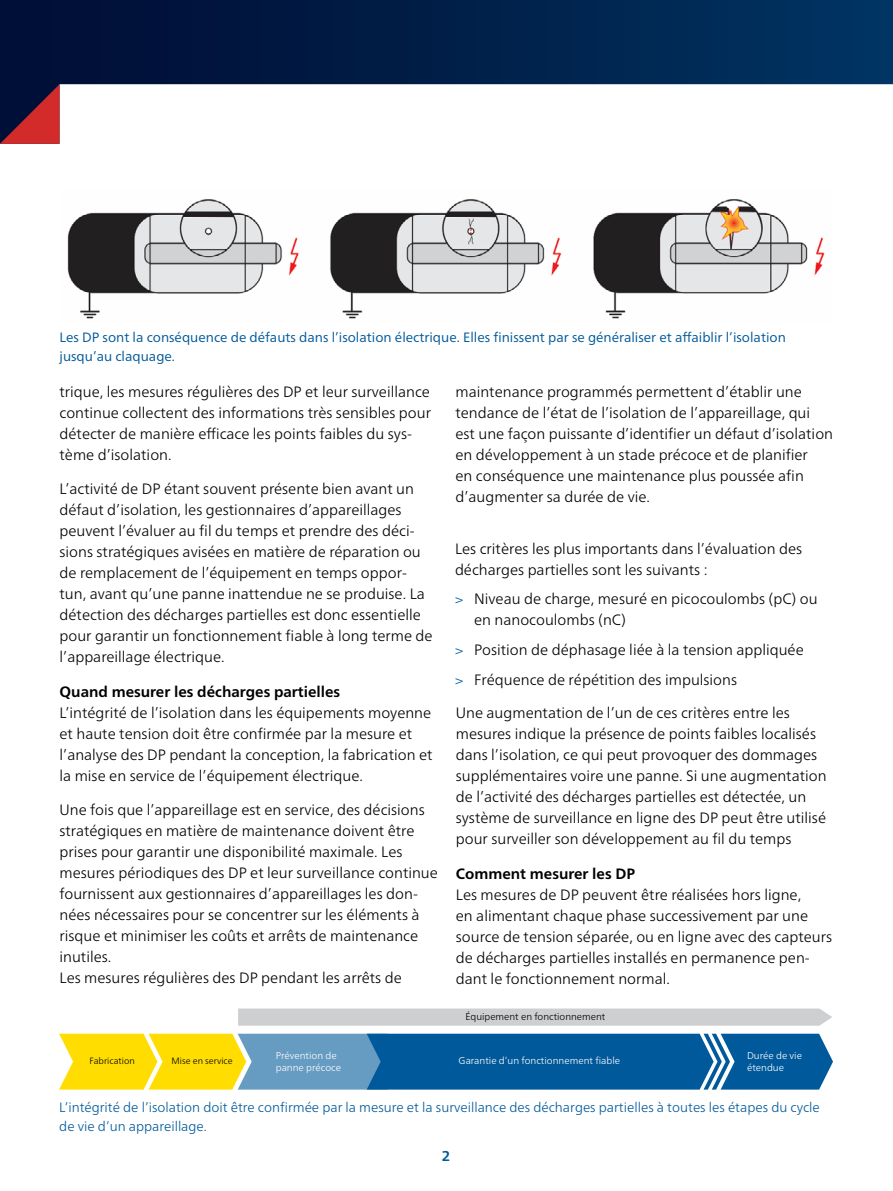
<style>
.page{position:relative;width:893px;height:1191px;background:#fff}
.page>*{position:absolute;margin:0;border:0;box-sizing:border-box;transform-origin:0 0}
.t1{font:300 15px/21px "Frutiger Neue LTW1 G";color:#000}
.t2{font:700 15px "Frutiger Neue LTW1 G";color:#000}
.t3{font:700 14.25px "Frutiger Neue LTW1 G";color:#00599a}
.t4{font:300 13.5px/18.8px "Frutiger Neue LTW1 G";color:#00599a}
.t5{font:13.5px/18.8px "Frutiger Neue LTW1 G";color:#00599a}
.t6{font:300 9.9px/11.9px "Frutiger Neue LTW1 G";color:#fff}
.t7{font:300 9.9px "Frutiger Neue LTW1 G";color:#000}
.t8{font:300 9.15px "Frutiger Neue LTW1 G";color:#000}
.s1{font-size:14.25px;color:#00599a}
</style>
<div class="page">
<svg style="left:0;top:0;width:893px;height:85px;background:#02214b"></svg>
<svg style="left:0;top:84px;width:60px;height:60px;background:#691d31"></svg>
<svg style="left:59px;top:1033px;width:774px;height:56px;background:#568a85"></svg>
<div style="left:238px;top:1008px;width:594px;height:17px;background:#cecfd1"></div>
<img style="left:67px;top:199px;width:758px;height:120px">
<p class="t5" style="left:60px;top:328px;width:728px">Les DP sont la conséquence de défauts dans l’isolation électrique. Elles finissent par se généraliser et affaiblir l’isolation jusqu’au claquage.</p>
<p class="t1" style="left:60px;top:381px;width:373px">trique, les mesures régulières des DP et leur surveillance continue collectent des informations très sensibles pour détecter de manière efficace les points faibles du sys&shy;tème d’isolation.</p>
<p class="t1" style="left:60px;top:478px;width:375px">L’activité de DP étant souvent présente bien avant un défaut d’isolation, les gestionnaires d’appareillages peuvent l’évaluer au fil du temps et prendre des déci&shy;sions stratégiques avisées en matière de réparation ou de remplacement de l’équipement en temps oppor&shy;tun, avant qu’une panne inattendue ne se produise. La détection des décharges partielles est donc essentielle pour garantir un fonctionnement fiable à long terme de l’appareillage électrique.</p>
<p class="t2" style="left:60px;top:683px;width:282px">Quand mesurer les décharges partielles</p>
<p class="t1" style="left:60px;top:702px;width:374px">L’intégrité de l’isolation dans les équipements moyenne et haute tension doit être confirmée par la mesure et l’analyse des DP pendant la conception, la fabrication et la mise en service de l’équipement électrique.</p>
<p class="t1" style="left:60px;top:799px;width:380px">Une fois que l’appareillage est en service, des décisions stratégiques en matière de maintenance doivent être prises pour garantir une disponibilité maximale. Les mesures périodiques des DP et leur surveillance continue fournissent aux gestionnaires d’appareillages les don&shy;nées nécessaires pour se concentrer sur les éléments à risque et minimiser les coûts et arrêts de maintenance inutiles.</p>
<p class="t1" style="left:60px;top:967px;width:344px">Les mesures régulières des DP pendant les arrêts de</p>
<p class="t1" style="left:455px;top:381px;width:379px">maintenance programmés permettent d’établir une tendance de l’état de l’isolation de l’appareillage, qui est une façon puissante d’identifier un défaut d’isolation en développement à un stade précoce et de planifier<br>en conséquence une maintenance plus poussée afin d’augmenter sa durée de vie.</p>
<p class="t1" style="left:455px;top:538px;width:349px">Les critères les plus importants dans l’évaluation des décharges partielles sont les suivants :</p>
<p class="t1" style="left:474px;top:588px;width:345px;text-indent:-19px"><span class="s1">&gt;</span> Niveau de charge, mesuré en picocoulombs (pC) ou en nanocoulombs (nC)</p>
<p class="t1" style="left:455px;top:639px;width:350px"><span class="s1">&gt;</span> Position de déphasage liée à la tension appliquée</p>
<p class="t1" style="left:455px;top:668px;width:284px"><span class="s1">&gt;</span> Fréquence de répétition des impulsions</p>
<p class="t1" style="left:456px;top:702px;width:372px">Une augmentation de l’un de ces critères entre les mesures indique la présence de points faibles localisés dans l’isolation, ce qui peut provoquer des dommages supplémentaires voire une panne. Si une augmentation de l’activité des décharges partielles est détectée, un système de surveillance en ligne des DP peut être utilisé pour surveiller son développement au fil du temps</p>
<p class="t2" style="left:456px;top:864px;width:181px">Comment mesurer les DP</p>
<p class="t1" style="left:456px;top:884px;width:378px">Les mesures de DP peuvent être réalisées hors ligne,<br>en alimentant chaque phase successivement par une source de tension séparée, ou en ligne avec des capteurs de décharges partielles installés en permanence pen&shy;dant le fonctionnement normal.</p>
<p class="t7" style="left:465px;top:1010px;width:142px">Équipement en fonctionnement</p>
<p class="t8" style="left:90px;top:1055px;width:47px">Fabrication</p>
<p class="t8" style="left:172px;top:1055px;width:63px">Mise en service</p>
<p class="t6" style="left:276px;top:1049px;width:67px">Prévention de panne précoce</p>
<p class="t6" style="left:459px;top:1054px;width:163px">Garantie d’un fonctionnement fiable</p>
<p class="t6" style="left:747px;top:1049px;width:56px">Durée de vie étendue</p>
<p class="t4" style="left:59px;top:1098px;width:762px">L’intégrité de l’isolation doit être confirmée par la mesure et la surveillance des décharges partielles à toutes les étapes du cycle de vie d’un appareillage.</p>
<p class="t3" style="left:442px;top:1147px;width:10px">2</p>
</div>
